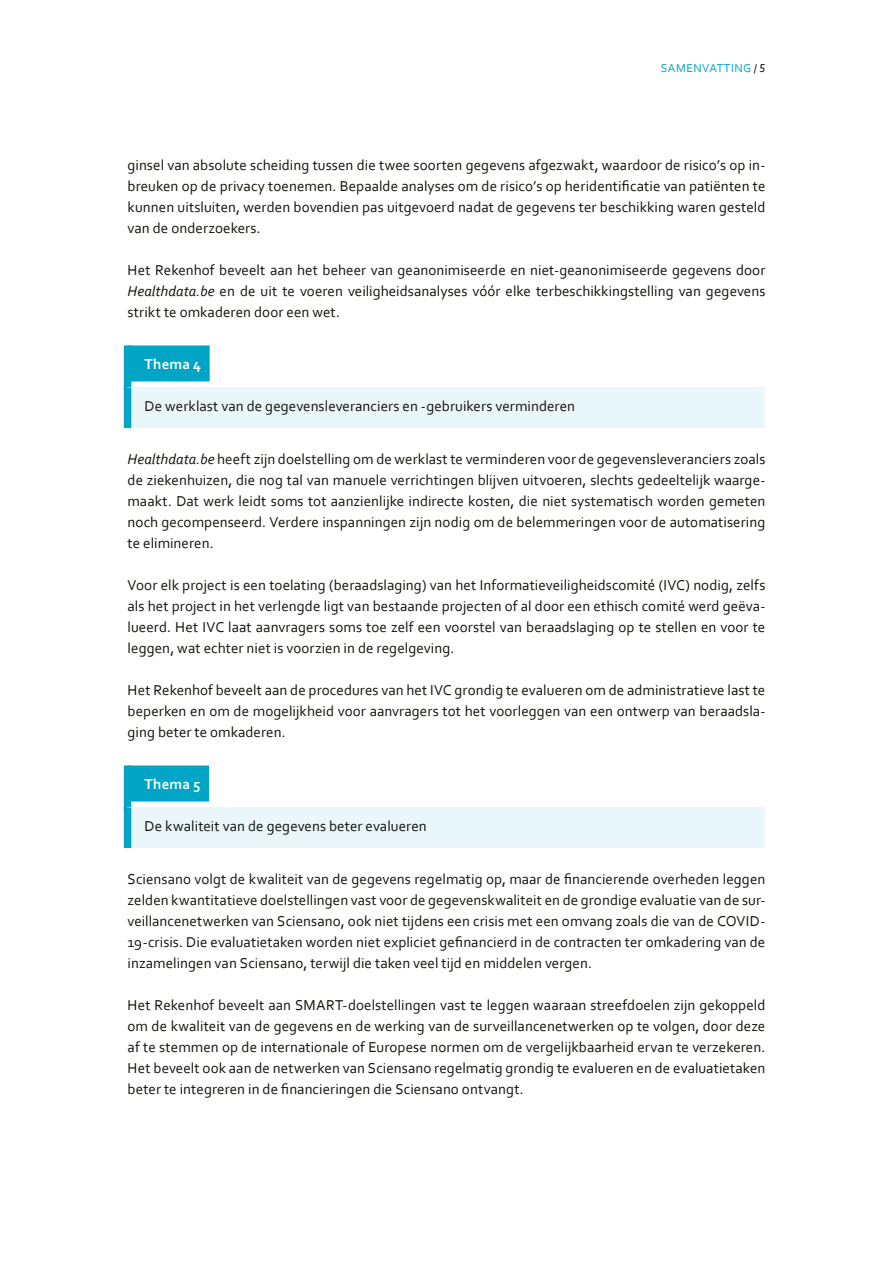
<style>
.page{position:relative;width:893px;height:1263px;background:#fff}
.page>*{position:absolute;margin:0;border:0;box-sizing:border-box;transform-origin:0 0}
.t1{font:15px/21px "Corbel";letter-spacing:.005em;color:#12120d;text-align:justify}
.t2{font:700 15px "Corbel";letter-spacing:.01em;color:#fff}
.t3{font:12px "Corbel";letter-spacing:.04em;color:#00a5c5}
.s1{color:#12120d}
.s2{font-style:italic}
</style>
<div class="page">
<div style="left:124px;top:345px;width:7px;height:45px;background:#00a5c5"></div>
<div style="left:128px;top:345px;width:82px;height:36px;background:#00a5c5"></div>
<div style="left:128px;top:387px;width:637px;height:41px;background:#eaf7fa"></div>
<div style="left:124px;top:387px;width:7px;height:41px;background:#00a5c5"></div>
<div style="left:124px;top:765px;width:7px;height:45px;background:#00a5c5"></div>
<div style="left:128px;top:765px;width:81px;height:36px;background:#00a5c5"></div>
<div style="left:128px;top:807px;width:637px;height:41px;background:#eaf7fa"></div>
<div style="left:124px;top:807px;width:7px;height:41px;background:#00a5c5"></div>
<p class="t3" style="left:661px;top:60px;width:106px">SAMENVATTING <span class="s1">/ 5</span></p>
<p class="t1" style="left:128px;top:154px;width:639px">ginsel van absolute scheiding tussen die twee soorten gegevens afgezwakt, waardoor de risico’s op in&shy;breuken op de privacy toenemen. Bepaalde analyses om de risico’s op heridentificatie van patiënten te kunnen uitsluiten, werden bovendien pas uitgevoerd nadat de gegevens ter beschikking waren gesteld van de onderzoekers.</p>
<p class="t1" style="left:128px;top:259px;width:639px">Het Rekenhof beveelt aan het beheer van geanonimiseerde en niet-geanonimiseerde gegevens door <span class="s2">Healthdata.be</span> en de uit te voeren veiligheidsanalyses vóór elke terbeschikkingstelling van gegevens strikt te omkaderen door een wet.</p>
<p class="t2" style="left:145px;top:355px;width:58px">Thema 4</p>
<p class="t1" style="left:145px;top:395px;width:432px">De werklast van de gegevensleveranciers en -gebruikers verminderen</p>
<p class="t1" style="left:128px;top:448px;width:639px"><span class="s2">Healthdata.be</span> heeft zijn doelstelling om de werklast te verminderen voor de gegevensleveranciers zoals de ziekenhuizen, die nog tal van manuele verrichtingen blijven uitvoeren, slechts gedeeltelijk waarge&shy;maakt. Dat werk leidt soms tot aanzienlijke indirecte kosten, die niet systematisch worden gemeten noch gecompenseerd. Verdere inspanningen zijn nodig om de belemmeringen voor de automatisering te elimineren.</p>
<p class="t1" style="left:128px;top:574px;width:639px">Voor elk project is een toelating (beraadslaging) van het Informatieveiligheidscomité (IVC) nodig, zelfs als het project in het verlengde ligt van bestaande projecten of al door een ethisch comité werd geëva&shy;lueerd. Het IVC laat aanvragers soms toe zelf een voorstel van beraadslaging op te stellen en voor te leggen, wat echter niet is voorzien in de regelgeving.</p>
<p class="t1" style="left:128px;top:679px;width:639px">Het Rekenhof beveelt aan de procedures van het IVC grondig te evalueren om de administratieve last te beperken en om de mogelijkheid voor aanvragers tot het voorleggen van een ontwerp van beraadsla&shy;ging beter te omkaderen.</p>
<p class="t2" style="left:145px;top:775px;width:58px">Thema 5</p>
<p class="t1" style="left:145px;top:815px;width:284px">De kwaliteit van de gegevens beter evalueren</p>
<p class="t1" style="left:128px;top:868px;width:639px">Sciensano volgt de kwaliteit van de gegevens regelmatig op, maar de financierende overheden leggen zelden kwantitatieve doelstellingen vast voor de gegevenskwaliteit en de grondige evaluatie van de sur&shy;veillancenetwerken van Sciensano, ook niet tijdens een crisis met een omvang zoals die van de COVID-19-crisis. Die evaluatietaken worden niet expliciet gefinancierd in de contracten ter omkadering van de inzamelingen van Sciensano, terwijl die taken veel tijd en middelen vergen.</p>
<p class="t1" style="left:128px;top:994px;width:639px">Het Rekenhof beveelt aan SMART-doelstellingen vast te leggen waaraan streefdoelen zijn gekoppeld om de kwaliteit van de gegevens en de werking van de surveillancenetwerken op te volgen, door deze af te stemmen op de internationale of Europese normen om de vergelijkbaarheid ervan te verzekeren.<br>Het beveelt ook aan de netwerken van Sciensano regelmatig grondig te evalueren en de evaluatietaken beter te integreren in de financieringen die Sciensano ontvangt.</p>
</div>
